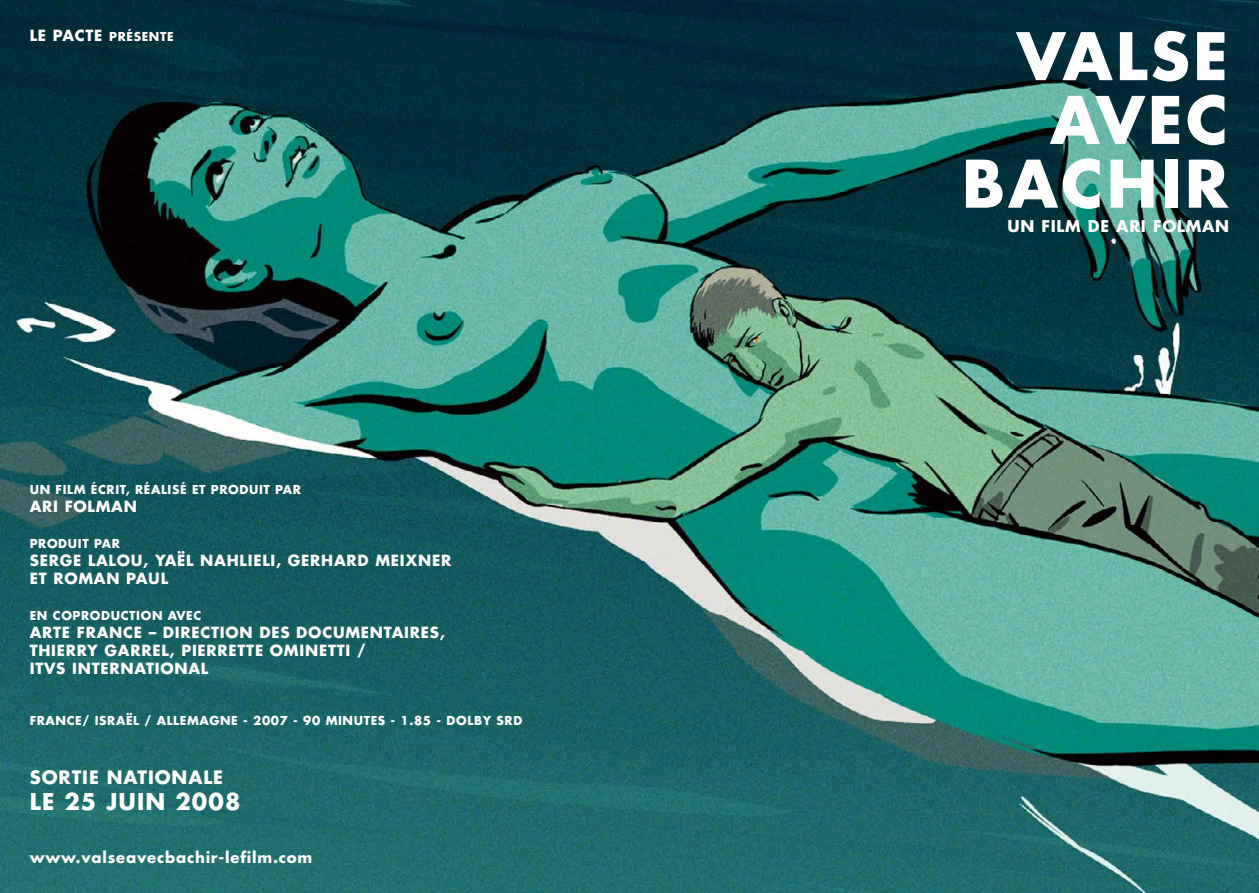
<style>
.page{position:relative;width:1259px;height:893px;background:#fff}
.page>*{position:absolute;margin:0;border:0;box-sizing:border-box;transform-origin:0 0}
.t1{font:700 63.75px "Futura";letter-spacing:.05em;color:#fff}
.t2{font:700 22.5px "Futura";letter-spacing:.05em;color:#fff}
.t3{font:700 18px "Futura";letter-spacing:.05em;color:#fff}
.t4{font:700 15.75px "Futura";letter-spacing:.05em;color:#fff}
.t5{font:700 15px "Futura";letter-spacing:.05em;color:#fff}
.t6{font:700 12px "Futura";letter-spacing:.05em;color:#fff}
.s1{font-size:15px}
</style>
<div class="page">
<img style="left:0;top:0;width:1259px;height:893px">
<p class="t6" style="left:30px;top:29px;width:145px"><span class="s1">LE PACTE</span> PRÉSENTE</p>
<p class="t1" style="left:1016px;top:14px;width:213px">VALSE</p>
<p class="t1" style="left:1050px;top:78px;width:179px">AVEC</p>
<p class="t1" style="left:962px;top:141px;width:268px">BACHIR</p>
<p class="t4" style="left:1007px;top:216px;width:223px">UN FILM DE ARI FOLMAN</p>
<p class="t6" style="left:30px;top:481px;width:273px">UN FILM ÉCRIT, RÉALISÉ ET PRODUIT PAR</p>
<p class="t5" style="left:30px;top:496px;width:109px">ARI FOLMAN</p>
<p class="t6" style="left:30px;top:535px;width:92px">PRODUIT PAR</p>
<p class="t5" style="left:30px;top:550px;width:423px">SERGE LALOU, YAËL NAHLIELI, GERHARD MEIXNER</p>
<p class="t5" style="left:30px;top:568px;width:140px">ET ROMAN PAUL</p>
<p class="t6" style="left:30px;top:607px;width:173px">EN COPRODUCTION AVEC</p>
<p class="t5" style="left:30px;top:622px;width:417px">ARTE FRANCE – DIRECTION DES DOCUMENTAIRES,</p>
<p class="t5" style="left:30px;top:640px;width:337px">THIERRY GARREL, PIERRETTE OMINETTI /</p>
<p class="t5" style="left:30px;top:658px;width:180px">ITVS INTERNATIONAL</p>
<p class="t6" style="left:30px;top:712px;width:494px">FRANCE/ ISRAËL / ALLEMAGNE - 2007 - 90 MINUTES - 1.85 - DOLBY SRD</p>
<p class="t3" style="left:30px;top:765px;width:195px">SORTIE NATIONALE</p>
<p class="t2" style="left:30px;top:786px;width:212px">LE 25 JUIN 2008</p>
<p class="t5" style="left:30px;top:848px;width:284px">www.valseavecbachir-lefilm.com</p>
</div>
